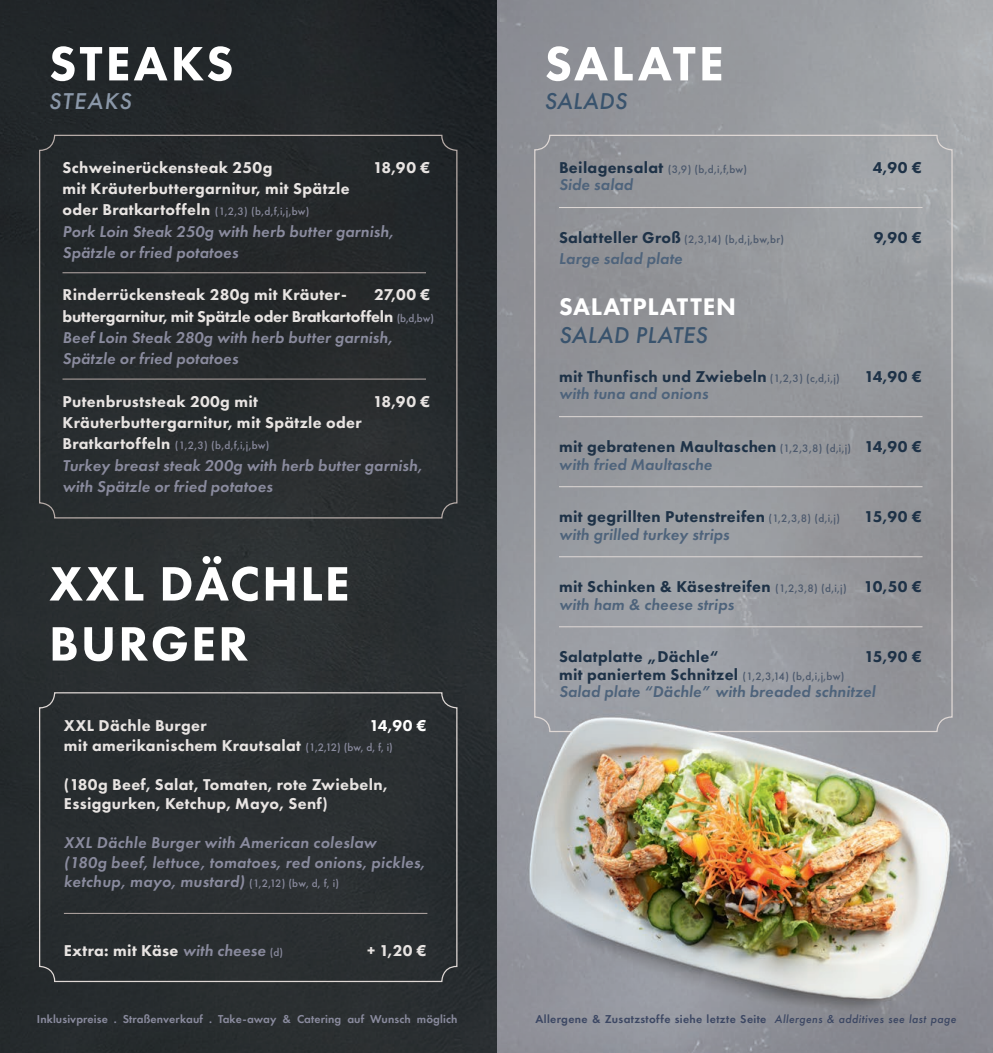
<style>
.page{position:relative;width:993px;height:1053px;background:#fff}
.page>*{position:absolute;margin:0;border:0;box-sizing:border-box;transform-origin:0 0}
.t1{font:800 50px/60px "Futura PT";letter-spacing:.04em;color:#fff}
.t2{font:800 25px "Futura PT";letter-spacing:.03em;color:#fff}
.t3{font:italic 500 23.75px "Futura PT";letter-spacing:.02em;color:#39536d}
.t4{font:italic 500 23.75px "Futura PT";letter-spacing:.06em;color:#8b98a9}
.t5{font:italic 600 16.25px/21.2px "Futura PT";letter-spacing:.01em;color:#8a8b9e}
.t6{font:800 16.25px/19.5px "Futura PT";letter-spacing:.02em;color:#e8e4e2}
.t7{font:800 16.25px/17.5px "Futura PT";letter-spacing:.02em;color:#1e3247}
.t8{font:italic 600 16.25px "Futura PT";letter-spacing:.01em;color:#4e637b}
.t9{font:600 11.88px "Futura PT";letter-spacing:.03em;color:#3c4763}
.t10{font:600 11.88px "Futura PT";letter-spacing:.01em;color:#8a8b9e}
.t11{font:500 11.25px "Futura PT";letter-spacing:.02em;color:#4b586c}
.t12{font:500 11.25px "Futura PT";color:#8a8b9e}
.s1{font-weight:800;font-size:16.25px;color:#e8e4e2}
.s2{font-weight:800;font-style:normal;color:#e8e4e2}
.s3{font-weight:500;font-style:normal;font-size:11.25px}
.s4{color:#fff}
.s5{font-weight:500;font-size:11.25px;color:#8a8b9e}
.s6{font-weight:600;font-style:italic;color:#8a8b9e}
.s7{font-weight:800;font-size:16.25px;color:#1e3247}
.s8{font-weight:500;font-size:11.25px;color:#4b586c}
.s9{font-weight:600;font-style:italic;color:#4e637b}
.s10{font-weight:500;font-style:italic}
</style>
<div class="page">
<img style="left:496px;top:0;width:496px;height:1052px">
<div style="left:0;top:0;width:496px;height:1052px;background:#272c2e"></div>
<hr style="left:62px;top:272px;width:364px;height:1px;background:#b6aaa7">
<hr style="left:62px;top:379px;width:364px;height:1px;background:#b6aaa7">
<hr style="left:559px;top:207px;width:363px;height:1px;background:#dfd8d5">
<hr style="left:559px;top:416px;width:363px;height:1px;background:#dfd8d5">
<hr style="left:559px;top:486px;width:363px;height:1px;background:#dfd8d5">
<hr style="left:559px;top:556px;width:363px;height:1px;background:#dfd8d5">
<hr style="left:559px;top:626px;width:363px;height:1px;background:#dfd8d5">
<div style="left:39px;top:692px;width:418px;height:289px;border:1px solid #dfd8d5;border-radius:15px"></div>
<hr style="left:64px;top:913px;width:363px;height:1px;background:#b6aaa7">
<h1 class="t1" style="left:49px;top:33px;width:186px">STEAKS</h1>
<h3 class="t4" style="left:49px;top:86px;width:84px">STEAKS</h3>
<p class="t6" style="left:62px;top:157px;width:211px">Schweinerückensteak 250g</p>
<p class="t6" style="left:373px;top:157px;width:59px">18,90 €</p>
<p class="t6" style="left:62px;top:179px;width:289px">mit Kräuterbuttergarnitur, mit Spätzle</p>
<p class="t12" style="left:62px;top:205px;width:248px"><span class="s1">oder Bratkartoffeln</span> (1,2,3) (b,d,f,i,j,bw)</p>
<p class="t5" style="left:62px;top:220px;width:332px">Pork Loin Steak 250g with herb butter garnish,<br>Spätzle or fried potatoes</p>
<p class="t6" style="left:62px;top:285px;width:286px">Rinderrückensteak 280g mit Kräuter-</p>
<p class="t5" style="left:62px;top:284px;width:373px;text-indent:311px"><span class="s2">27,00 € buttergarnitur, mit Spätzle oder Bratkartoffeln</span> <span class="s3">(b,d,bw)<br></span>Beef Loin Steak 280g with herb butter garnish, Spätzle or fried potatoes</p>
<p class="t6" style="left:62px;top:391px;width:197px">Putenbruststeak 200g mit</p>
<p class="t6" style="left:373px;top:391px;width:59px">18,90 €</p>
<p class="t6" style="left:62px;top:412px;width:300px">Kräuterbuttergarnitur, mit Spätzle oder</p>
<p class="t12" style="left:62px;top:438px;width:208px"><span class="s1">Bratkartoffeln</span> (1,2,3) (b,d,f,i,j,bw)</p>
<p class="t5" style="left:62px;top:454px;width:361px">Turkey breast steak 200g with herb butter garnish, with Spätzle or fried potatoes</p>
<h1 class="t1" style="left:49px;top:553px;width:302px">XXL DÄCHLE<br>BURGER</h1>
<p class="t6" style="left:64px;top:715px;width:144px">XXL Dächle Burger</p>
<p class="t6" style="left:64px;top:715px;width:364px;text-indent:305px"><span class="s4">14,90 € </span>mit amerikanischem Krautsalat <span class="s5">(1,2,12) (bw, d, f, i)</span></p>
<p class="t6" style="left:64px;top:774px;width:325px">(180g Beef, Salat, Tomaten, rote Zwiebeln,<br>Essiggurken, Ketchup, Mayo, Senf)</p>
<p class="t5" style="left:64px;top:832px;width:362px;line-height:19.5px">XXL Dächle Burger with American coleslaw<br>(180g beef, lettuce, tomatoes, red onions, pickles, ketchup, mayo, mustard) <span class="s3">(1,2,12) (bw, d, f, i)</span></p>
<p class="t6" style="left:64px;top:940px;width:221px">Extra: mit Käse <span class="s6">with cheese</span> <span class="s5">(d)</span></p>
<p class="t6" style="left:367px;top:940px;width:61px">+ 1,20 €</p>
<h1 class="t1" style="left:544px;top:33px;width:181px">SALATE</h1>
<h3 class="t3" style="left:544px;top:86px;width:84px">SALADS</h3>
<p class="t11" style="left:559px;top:162px;width:190px"><span class="s7">Beilagensalat</span> (3,9) (b,d,i,f,bw)</p>
<p class="t7" style="left:872px;top:158px;width:50px">4,90 €</p>
<p class="t8" style="left:559px;top:174px;width:75px">Side salad</p>
<p class="t11" style="left:559px;top:232px;width:227px"><span class="s7">Salatteller Groß</span> (2,3,14) (b,d,j,bw,br)</p>
<p class="t7" style="left:873px;top:228px;width:50px">9,90 €</p>
<p class="t8" style="left:559px;top:248px;width:125px">Large salad plate</p>
<h2 class="t2" style="left:559px;top:291px;width:178px">SALATPLATTEN</h2>
<h3 class="t3" style="left:559px;top:321px;width:150px">SALAD PLATES</h3>
<p class="t7" style="left:559px;top:367px;width:282px">mit Thunfisch und Zwiebeln <span class="s8">(1,2,3) (c,d,i,j)</span></p>
<p class="t7" style="left:864px;top:367px;width:59px">14,90 €</p>
<p class="t8" style="left:559px;top:383px;width:151px">with tuna and onions</p>
<p class="t7" style="left:559px;top:437px;width:364px">mit gebratenen Maultaschen <span class="s8">(1,2,3,8) (d,i,j)</span> 14,90 € <span class="s9">with fried Maultasche</span></p>
<p class="t7" style="left:559px;top:507px;width:282px">mit gegrillten Putenstreifen <span class="s8">(1,2,3,8) (d,i,j)</span></p>
<p class="t7" style="left:864px;top:507px;width:59px">15,90 €</p>
<p class="t8" style="left:559px;top:523px;width:172px">with grilled turkey strips</p>
<p class="t7" style="left:559px;top:577px;width:364px">mit Schinken &amp; Käsestreifen <span class="s8">(1,2,3,8) (d,i,j)</span> 10,50 € <span class="s9">with ham &amp; cheese strips</span></p>
<p class="t7" style="left:559px;top:647px;width:161px">Salatplatte „Dächle“</p>
<p class="t7" style="left:864px;top:647px;width:59px">15,90 €</p>
<p class="t11" style="left:559px;top:669px;width:287px"><span class="s7">mit paniertem Schnitzel</span> (1,2,3,14) (b,d,i,j,bw)</p>
<p class="t8" style="left:559px;top:681px;width:318px">Salad plate “Dächle” with breaded schnitzel</p>
<p class="t10" style="left:37px;top:1011px;width:422px">Inklusivpreise . Straßenverkauf . Take-away &amp; Catering auf Wunsch möglich</p>
<p class="t9" style="left:535px;top:1011px;width:422px">Allergene &amp; Zusatzstoffe siehe letzte Seite <span class="s10">Allergens &amp; additives see last page</span></p>
</div>
